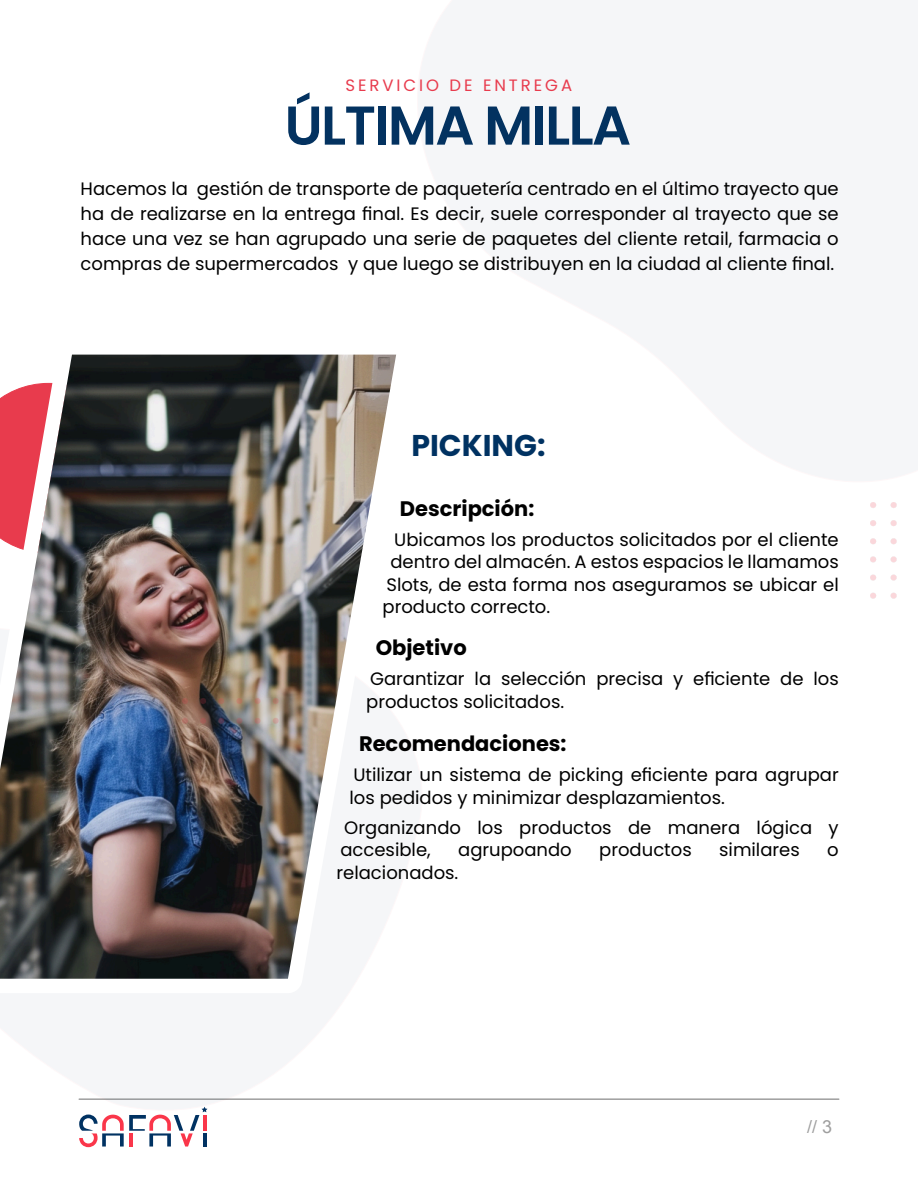
<style>
.page{position:relative;width:918px;height:1188px;background:#fff}
.page>*{position:absolute;margin:0;border:0;box-sizing:border-box;transform-origin:0 0}
.t1{font:600 54.6px "Poppins";letter-spacing:-.03em;color:#033260}
.t2{font:700 30px "Poppins";color:#003262}
.t3{font:700 21px "Poppins";color:#000}
.t4{font:18px "Poppins";color:#000}
.t5{font:18px "Arial";color:#9e9e9e}
.t6{font:16.5px "Poppins";letter-spacing:.18em;color:#e83b4d}
</style>
<div class="page">
<hr style="left:79px;top:1098px;width:760px;height:2px;background:#9e9e9e">
<svg style="left:79px;top:1141px;width:128px;height:6px"></svg>
<svg style="left:78px;top:1098px;width:351px;height:43px"></svg>
<img style="left:0;top:355px;width:396px;height:624px">
<img style="left:870px;top:502px;width:26px;height:96px">
<img style="left:182px;top:698px;width:96px;height:26px">
<p class="t6" style="left:345px;top:74px;width:228px">SERVICIO DE ENTREGA</p>
<p class="t1" style="left:285px;top:87px;width:348px">ÚLTIMA MILLA</p>
<p class="t4" style="left:81px;top:176px;width:760px">Hacemos la gestión de transporte de paquetería centrado en el último trayecto que</p>
<p class="t4" style="left:81px;top:201px;width:760px">ha de realizarse en la entrega final. Es decir, suele corresponder al trayecto que se</p>
<p class="t4" style="left:81px;top:226px;width:760px">hace una vez se han agrupado una serie de paquetes del cliente retail, farmacia o</p>
<p class="t4" style="left:81px;top:251px;width:755px">compras de supermercados y que luego se distribuyen en la ciudad al cliente final.</p>
<p class="t2" style="left:411px;top:424px;width:136px">PICKING:</p>
<p class="t3" style="left:400px;top:494px;width:136px">Descripción:</p>
<p class="t4" style="left:394px;top:527px;width:446px">Ubicamos los productos solicitados por el cliente</p>
<p class="t4" style="left:390px;top:549px;width:450px">dentro del almacén. A estos espacios le llamamos</p>
<p class="t4" style="left:386px;top:572px;width:454px">Slots, de esta forma nos aseguramos se ubicar el</p>
<p class="t4" style="left:383px;top:594px;width:169px">producto correcto.</p>
<p class="t3" style="left:376px;top:633px;width:93px">Objetivo</p>
<p class="t4" style="left:370px;top:666px;width:470px">Garantizar la selección precisa y eficiente de los</p>
<p class="t4" style="left:366px;top:689px;width:200px">productos solicitados.</p>
<p class="t3" style="left:359px;top:729px;width:209px">Recomendaciones:</p>
<p class="t4" style="left:353px;top:762px;width:487px">Utilizar un sistema de picking eficiente para agrupar</p>
<p class="t4" style="left:350px;top:785px;width:377px">los pedidos y minimizar desplazamientos.</p>
<p class="t4" style="left:344px;top:815px;width:496px">Organizando los productos de manera lógica y</p>
<p class="t4" style="left:340px;top:837px;width:92px">accesible,</p>
<p class="t4" style="left:458px;top:837px;width:115px">agrupoando</p>
<p class="t4" style="left:599px;top:837px;width:94px">productos</p>
<p class="t4" style="left:719px;top:837px;width:82px">similares</p>
<p class="t4" style="left:827px;top:837px;width:13px">o</p>
<p class="t4" style="left:337px;top:860px;width:123px">relacionados.</p>
<p class="t5" style="left:807px;top:1120px;width:27px">// 3</p>
</div>
